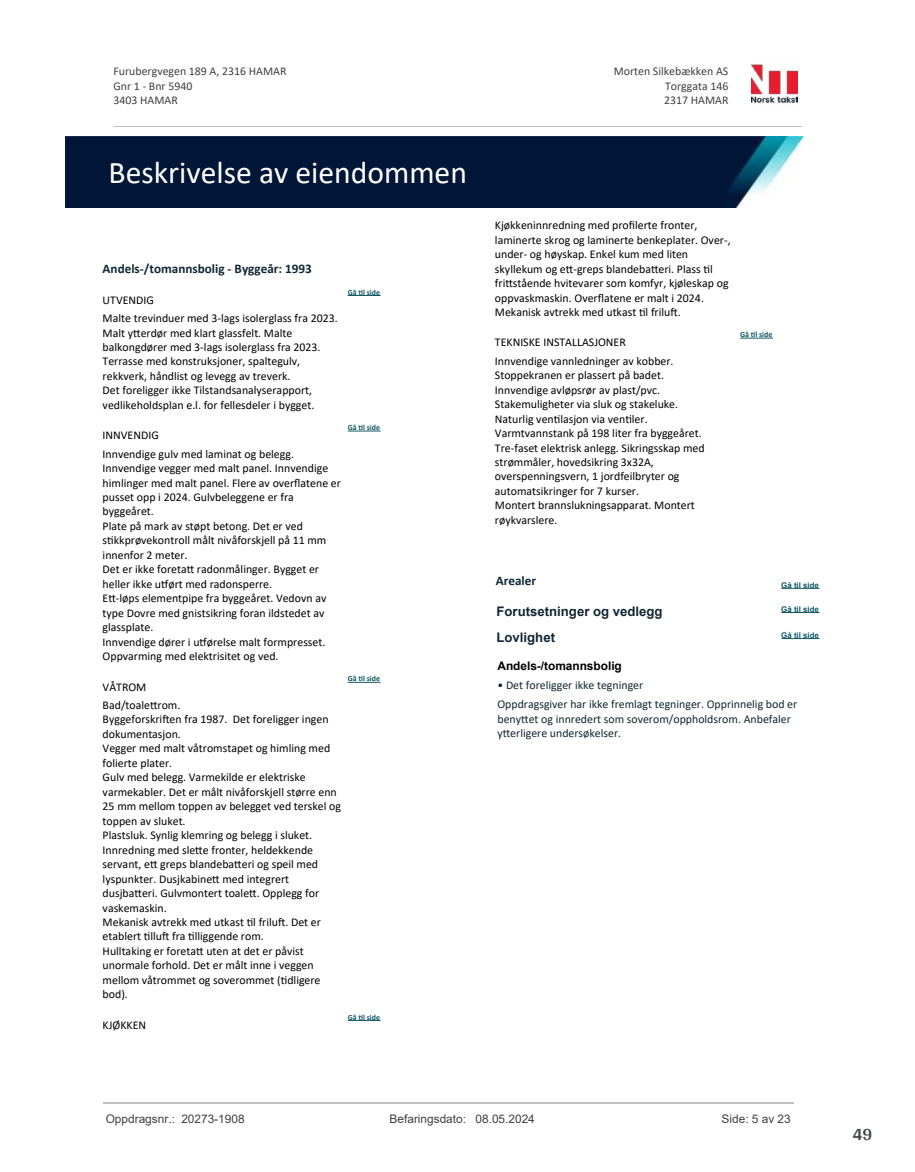
<style>
.page{position:relative;width:915px;height:1172px;background:#fff}
.page>*{position:absolute;margin:0;border:0;box-sizing:border-box;transform-origin:0 0}
.t1{font:31.65px "Calibri";color:#fff}
.t2{font:700 18px "Arya";color:#414749}
.t3{font:700 13.2px "Calibri";color:#102732}
.t4{font:700 13.2px/26.1px "Arial";color:#102732}
.t5{font:11.85px/14.4px "Calibri";color:#000}
.t6{font:11.85px/18.9px "Calibri";color:#102732}
.t7{font:11.85px/14.5px "Calibri";color:#404040}
.t8{font:11.85px "Arial";color:#404040}
.t9{font:700 11.85px "Arial";color:#000}
.t10{font:700 7.95px "Calibri";color:#115965}
.t11{font:700 7.95px "Arial";color:#115965}
</style>
<div class="page">
<hr style="left:347px;top:295px;width:33px;height:1px;background:#115965">
<hr style="left:347px;top:431px;width:33px;height:1px;background:#115965">
<hr style="left:347px;top:682px;width:33px;height:1px;background:#115965">
<hr style="left:347px;top:1020px;width:33px;height:1px;background:#115965">
<hr style="left:781px;top:588px;width:38px;height:1px;background:#115965">
<hr style="left:739px;top:338px;width:33px;height:1px;background:#115965">
<hr style="left:781px;top:638px;width:38px;height:1px;background:#115965">
<hr style="left:781px;top:612px;width:38px;height:1px;background:#115965">
<img style="left:751px;top:64px;width:46px;height:40px">
<hr style="left:113px;top:127px;width:688px;height:1px;background:#c0c0c0">
<img style="left:65px;top:137px;width:738px;height:71px">
<hr style="left:103px;top:1102px;width:690px;height:1px;background:#c0c0c0">
<p class="t7" style="left:113px;top:64px;width:174px">Furubergvegen 189 A, 2316 HAMAR<br>Gnr 1 - Bnr 5940<br>3403 HAMAR</p>
<p class="t7" style="left:613px;top:64px;width:116px">Morten Silkebækken AS</p>
<p class="t7" style="left:665px;top:78px;width:65px">Torggata 146</p>
<p class="t7" style="left:664px;top:93px;width:66px">2317 HAMAR</p>
<h1 class="t1" style="left:109px;top:150px;width:360px">Beskrivelse av eiendommen</h1>
<p class="t3" style="left:103px;top:259px;width:210px">Andels-/tomannsbolig - Byggeår: 1993</p>
<p class="t5" style="left:103px;top:292px;width:53px">UTVENDIG</p>
<p class="t5" style="left:103px;top:311px;width:236px">Malte trevinduer med 3-lags isolerglass fra 2023.<br>Malt y琀琀erdør med klart glassfelt. Malte balkongdører med 3-lags isolerglass fra 2023.<br>Terrasse med konstruksjoner, spaltegulv, rekkverk, håndlist og levegg av treverk.<br>Det foreligger ikke Tilstandsanalyserapport, vedlikeholdsplan e.l. for fellesdeler i bygget.</p>
<p class="t5" style="left:103px;top:428px;width:58px">INNVENDIG</p>
<p class="t10" style="left:347px;top:286px;width:34px">Gå 琀椀l side</p>
<p class="t10" style="left:347px;top:422px;width:34px">Gå 琀椀l side</p>
<p class="t5" style="left:103px;top:446px;width:240px">Innvendige gulv med laminat og belegg.<br>Innvendige vegger med malt panel. Innvendige himlinger med malt panel. Flere av over昀氀atene er pusset opp i 2024. Gulvbeleggene er fra byggeåret.<br>Plate på mark av støpt betong. Det er ved<br>s琀椀kkprøvekontroll målt nivåforskjell på 11 mm innenfor 2 meter.<br>Det er ikke foreta琀琀 radonmålinger. Bygget er heller ikke u琀昀ørt med radonsperre.<br>E琀琀-løps elementpipe fra byggeåret. Vedovn av type Dovre med gnistsikring foran ildstedet av glassplate.<br>Innvendige dører i u琀昀ørelse malt formpresset.<br>Oppvarming med elektrisitet og ved.</p>
<p class="t5" style="left:103px;top:679px;width:45px">VÅTROM</p>
<p class="t10" style="left:347px;top:673px;width:34px">Gå 琀椀l side</p>
<p class="t5" style="left:103px;top:697px;width:240px">Bad/toale琀琀rom.<br>Byggeforskri昀琀en fra 1987. Det foreligger ingen dokumentasjon.<br>Vegger med malt våtromstapet og himling med folierte plater.<br>Gulv med belegg. Varmekilde er elektriske varmekabler. Det er målt nivåforskjell større enn 25 mm mellom toppen av belegget ved terskel og toppen av sluket.<br>Plastsluk. Synlig klemring og belegg i sluket.<br>Innredning med sle琀琀e fronter, heldekkende servant, e琀琀 greps blandeba琀琀eri og speil med lyspunkter. Dusjkabine琀琀 med integrert<br>dusjba琀琀eri. Gulvmontert toale琀琀. Opplegg for vaskemaskin.<br>Mekanisk avtrekk med utkast 琀椀l frilu昀琀. Det er etablert 琀椀llu昀琀 fra 琀椀lliggende rom.<br>Hulltaking er foreta琀琀 uten at det er påvist unormale forhold. Det er målt inne i veggen mellom våtrommet og soverommet (琀椀dligere bod).</p>
<p class="t5" style="left:103px;top:1017px;width:45px">KJØKKEN</p>
<p class="t10" style="left:347px;top:1011px;width:34px">Gå 琀椀l side</p>
<p class="t5" style="left:495px;top:218px;width:237px">Kjøkkeninnredning med pro昀椀lerte fronter, laminerte skrog og laminerte benkeplater. Over-, under- og høyskap. Enkel kum med liten skyllekum og e琀琀-greps blandeba琀琀eri. Plass 琀椀l<br>fri琀琀stående hvitevarer som komfyr, kjøleskap og oppvaskmaskin. Over昀氀atene er malt i 2024.<br>Mekanisk avtrekk med utkast 琀椀l frilu昀琀.</p>
<p class="t5" style="left:495px;top:335px;width:132px">TEKNISKE INSTALLASJONER</p>
<p class="t5" style="left:495px;top:353px;width:211px">Innvendige vannledninger av kobber.<br>Stoppekranen er plassert på badet.<br>Innvendige avløpsrør av plast/pvc.<br>Stakemuligheter via sluk og stakeluke.<br>Naturlig ven琀椀lasjon via ven琀椀ler.<br>Varmtvannstank på 198 liter fra byggeåret.<br>Tre-faset elektrisk anlegg. Sikringsskap med strømmåler, hovedsikring 3x32A, overspenningsvern, 1 jordfeilbryter og automatsikringer for 7 kurser.<br>Montert brannslukningsapparat. Montert røykvarslere.</p>
<p class="t10" style="left:739px;top:329px;width:34px">Gå 琀椀l side</p>
<p class="t3" style="left:495px;top:572px;width:42px">Arealer</p>
<p class="t11" style="left:781px;top:579px;width:39px">Gå til side</p>
<p class="t11" style="left:781px;top:603px;width:39px">Gå til side</p>
<p class="t4" style="left:496px;top:599px;width:167px">Forutsetninger og vedlegg<br>Lovlighet</p>
<p class="t9" style="left:497px;top:657px;width:126px">Andels-/tomannsbolig</p>
<p class="t6" style="left:497px;top:675px;width:301px">• Det foreligger ikke tegninger<br>Oppdragsgiver har ikke fremlagt tegninger. Opprinnelig bod er</p>
<p class="t6" style="left:497px;top:711px;width:295px;line-height:14.4px">beny琀琀et og innredert som soverom/oppholdsrom. Anbefaler y琀琀erligere undersøkelser.</p>
<p class="t11" style="left:781px;top:629px;width:39px">Gå til side</p>
<p class="t8" style="left:106px;top:1111px;width:140px">Oppdragsnr.: 20273-1908</p>
<p class="t8" style="left:389px;top:1111px;width:147px">Befaringsdato: 08.05.2024</p>
<p class="t8" style="left:721px;top:1111px;width:71px">Side: 5 av 23</p>
<h2 class="t2" style="left:852px;top:1123px;width:21px">49</h2>
</div>
